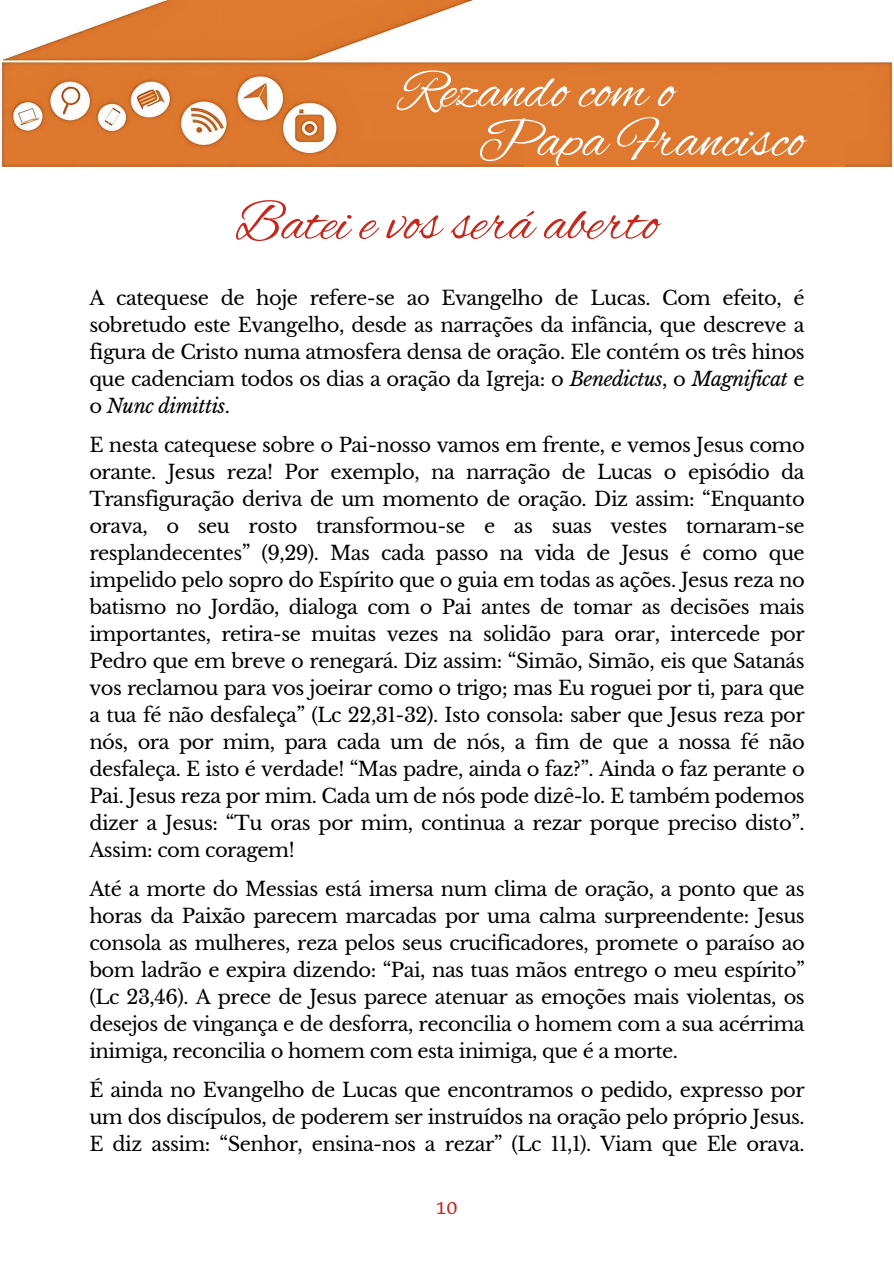
<style>
.page{position:relative;width:894px;height:1264px;background:#fff}
.page>*{position:absolute;margin:0;border:0;box-sizing:border-box;transform-origin:0 0}
.t1{font:57px/48.9px "Alex Brush";color:#fff}
.t2{font:57px "Alex Brush";color:#c8281c}
.t3{font:21px "Belleza";color:#c8281c}
.t4{font:19.5px/27px "Libre Baskerville";letter-spacing:-.025em;color:#000;text-align:justify}
.s1{font-style:italic}
</style>
<div class="page">
<img style="left:0;top:0;width:893px;height:166px">
<div style="left:523px;top:75px;width:321px;height:92px;background:#df7930"></div>
<h1 class="t1" style="left:477px;top:68px;width:328px;text-indent:-79px">Rezando com o<br>Papa Francisco</h1>
<h1 class="t2" style="left:235px;top:188px;width:425px">Batei e vos será aberto</h1>
<p class="t4" style="left:89px;top:285px;width:716px">A catequese de hoje refere-se ao Evangelho de Lucas. Com efeito, é sobretudo este Evangelho, desde as narrações da infância, que descreve a figura de Cristo numa atmosfera densa de oração. Ele contém os três hinos que cadenciam todos os dias a oração da Igreja: o <span class="s1">Benedictus</span>, o <span class="s1">Magnificat</span> e o <span class="s1">Nunc dimittis</span>.</p>
<p class="t4" style="left:89px;top:432px;width:716px">E nesta catequese sobre o Pai-nosso vamos em frente, e vemos Jesus como orante. Jesus reza! Por exemplo, na narração de Lucas o episódio da Transfiguração deriva de um momento de oração. Diz assim: “Enquanto orava, o seu rosto transformou-se e as suas vestes tornaram-se resplandecentes” (9,29). Mas cada passo na vida de Jesus é como que impelido pelo sopro do Espírito que o guia em todas as ações. Jesus reza no batismo no Jordão, dialoga com o Pai antes de tomar as decisões mais importantes, retira-se muitas vezes na solidão para orar, intercede por Pedro que em breve o renegará. Diz assim: “Simão, Simão, eis que Satanás vos reclamou para vos joeirar como o trigo; mas Eu roguei por ti, para que a tua fé não desfaleça” (Lc 22,31-32). Isto consola: saber que Jesus reza por nós, ora por mim, para cada um de nós, a fim de que a nossa fé não desfaleça. E isto é verdade! “Mas padre, ainda o faz?”. Ainda o faz perante o Pai. Jesus reza por mim. Cada um de nós pode dizê-lo. E também podemos dizer a Jesus: “Tu oras por mim, continua a rezar porque preciso disto”.<br>Assim: com coragem!</p>
<p class="t4" style="left:89px;top:876px;width:716px">Até a morte do Messias está imersa num clima de oração, a ponto que as horas da Paixão parecem marcadas por uma calma surpreendente: Jesus consola as mulheres, reza pelos seus crucificadores, promete o paraíso ao bom ladrão e expira dizendo: “Pai, nas tuas mãos entrego o meu espírito” (Lc 23,46). A prece de Jesus parece atenuar as emoções mais violentas, os desejos de vingança e de desforra, reconcilia o homem com a sua acérrima inimiga, reconcilia o homem com esta inimiga, que é a morte.</p>
<p class="t4" style="left:89px;top:1077px;width:716px">É ainda no Evangelho de Lucas que encontramos o pedido, expresso por um dos discípulos, de poderem ser instruídos na oração pelo próprio Jesus.<br>E diz assim: “Senhor, ensina-nos a rezar” (Lc 11,1). Viam que Ele orava.</p>
<p class="t3" style="left:436px;top:1193px;width:22px">10</p>
</div>
